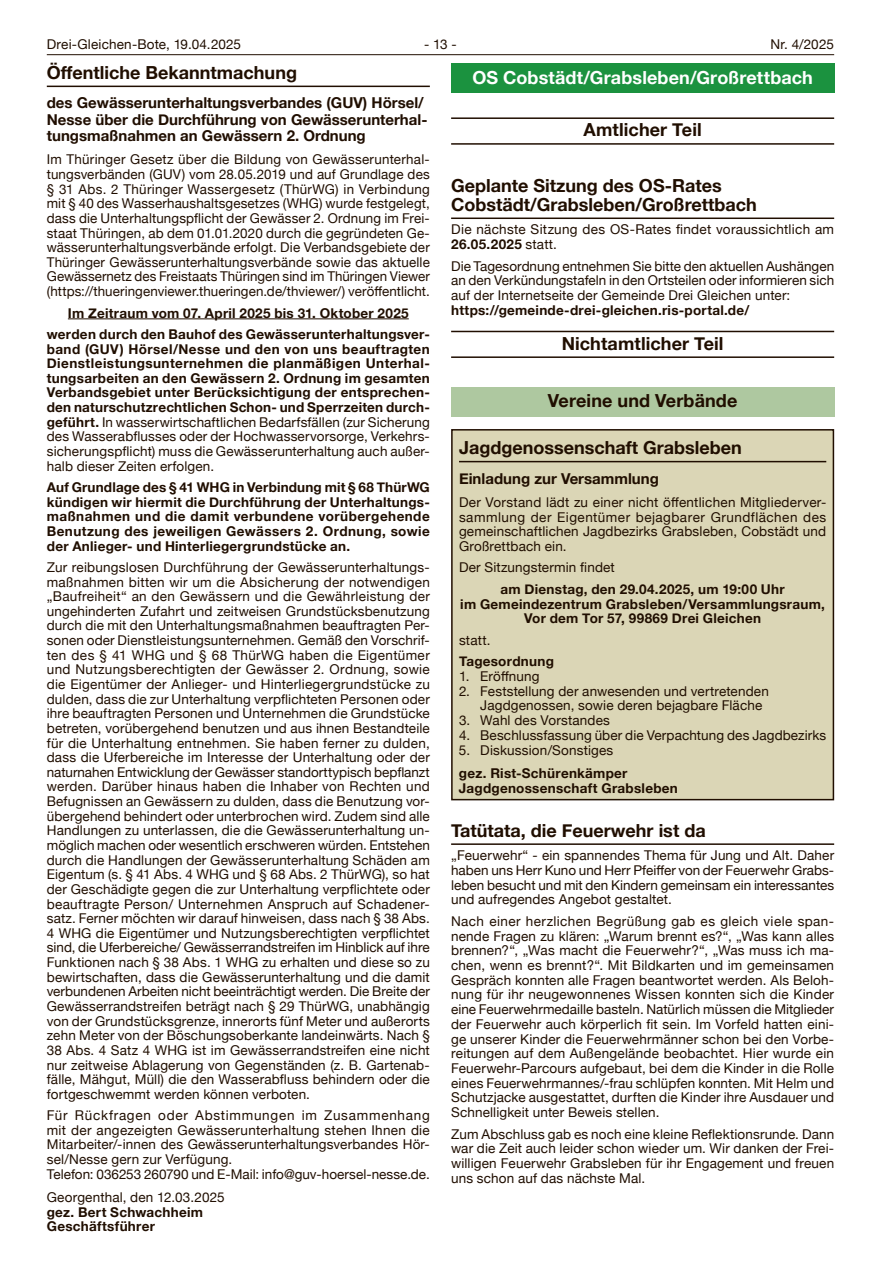
<style>
.page{position:relative;width:881px;height:1263px;background:#fff}
.page>*{position:absolute;margin:0;border:0;box-sizing:border-box;transform-origin:0 0}
.t1{font:700 18px/19.6px "Helvetica Neue";color:#200e00}
.t2{font:700 18px "Helvetica Neue";letter-spacing:.005em;color:#fff}
.t3{font:700 15px/16.5px "Helvetica Neue";color:#200e00}
.t4{font:13.5px/14.7px "Helvetica Neue";letter-spacing:.01em;color:#200e00;text-align:justify}
.t5{font:700 13.5px/14.7px "Helvetica Neue";letter-spacing:.02em;color:#200e00;text-align:center}
.s1{font-weight:400}
.s2{font-weight:700}
</style>
<div class="page">
<hr style="left:47px;top:54px;width:786px;height:1px;background:#200e00">
<div style="left:451px;top:63px;width:382px;height:30px;background:#1b923f"></div>
<hr style="left:451px;top:143px;width:382px;height:2px;background:#200e00">
<hr style="left:451px;top:117px;width:382px;height:2px;background:#200e00">
<hr style="left:451px;top:218px;width:382px;height:1px;background:#200e00">
<hr style="left:451px;top:356px;width:382px;height:2px;background:#200e00">
<hr style="left:451px;top:331px;width:382px;height:1px;background:#200e00">
<div style="left:451px;top:387px;width:382px;height:30px;background:#aec8a0"></div>
<hr style="left:451px;top:843px;width:382px;height:2px;background:#200e00">
<div style="left:451px;top:430px;width:382px;height:370px;background:#dbd6b6"></div>
<hr style="left:459px;top:461px;width:367px;height:1px;background:#200e00">
<div style="left:451px;top:429px;width:382px;height:371px;border:2px solid #200e00"></div>
<hr style="left:47px;top:86px;width:382px;height:1px;background:#200e00">
<hr style="left:68px;top:318px;width:340px;height:1px;background:#200e00">
<p class="t4" style="left:47px;top:38px;width:196px">Drei-Gleichen-Bote, 19.04.2025</p>
<p class="t4" style="left:424px;top:38px;width:34px">- 13 -</p>
<p class="t4" style="left:770px;top:38px;width:65px">Nr. 4/2025</p>
<h1 class="t2" style="left:472px;top:64px;width:342px">OS Cobstädt/Grabsleben/Großrettbach</h1>
<h1 class="t1" style="left:583px;top:121px;width:119px">Amtlicher Teil</h1>
<h1 class="t1" style="left:47px;top:63px;width:251px">Öffentliche Bekanntmachung</h1>
<p class="t3" style="left:47px;top:95px;width:382px">des Gewässerunterhaltungsverbandes (GUV) Hörsel/<br>Nesse über die Durchführung von Gewässerunterhal&shy;tungsmaßnahmen an Gewässern 2. Ordnung</p>
<p class="t4" style="left:47px;top:153px;width:384px">Im Thüringer Gesetz über die Bildung von Gewässerunterhal&shy;tungsverbänden (GUV) vom 28.05.2019 und auf Grundlage des § 31 Abs. 2 Thüringer Wassergesetz (ThürWG) in Verbindung mit § 40 des Wasserhaushaltsgesetzes (WHG) wurde festgelegt, dass die Unterhaltungspflicht der Gewässer 2. Ordnung im Frei&shy;staat Thüringen, ab dem 01.01.2020 durch die gegründeten Ge&shy;wässerunterhaltungsverbände erfolgt. Die Verbandsgebiete der Thüringer Gewässerunterhaltungsverbände sowie das aktuelle Gewässernetz des Freistaats Thüringen sind im Thüringen Viewer (https://thueringenviewer.thueringen.de/thviewer/) veröffentlicht.</p>
<p class="t5" style="left:47px;top:302px;width:384px;line-height:21.5px">Im Zeitraum vom 07. April 2025 bis 31. Oktober 2025 werden durch den Bauhof des Gewässerunterhaltungsver-</p>
<p class="t5" style="left:47px;top:342px;width:384px;text-align:justify">band (GUV) Hörsel/Nesse und den von uns beauftragten Dienstleistungsunternehmen die planmäßigen Unterhal&shy;tungsarbeiten an den Gewässern 2. Ordnung im gesamten Verbandsgebiet unter Berücksichtigung der entsprechen&shy;den naturschutzrechtlichen Schon- und Sperrzeiten durch&shy;geführt. <span class="s1">In wasserwirtschaftlichen Bedarfsfällen (zur Sicherung des Wasserabflusses oder der Hochwasservorsorge, Verkehrs&shy;sicherungspflicht) muss die Gewässerunterhaltung auch außer&shy;halb dieser Zeiten erfolgen.</span></p>
<p class="t5" style="left:47px;top:480px;width:384px;text-align:justify">Auf Grundlage des § 41 WHG in Verbindung mit § 68 ThürWG kündigen wir hiermit die Durchführung der Unterhaltungs&shy;maßnahmen und die damit verbundene vorübergehende Benutzung des jeweiligen Gewässers 2. Ordnung, sowie der Anlieger- und Hinterliegergrundstücke an.</p>
<p class="t4" style="left:47px;top:560px;width:384px">Zur reibungslosen Durchführung der Gewässerunterhaltungs&shy;maßnahmen bitten wir um die Absicherung der notwendigen „Baufreiheit“ an den Gewässern und die Gewährleistung der ungehinderten Zufahrt und zeitweisen Grundstücksbenutzung durch die mit den Unterhaltungsmaßnahmen beauftragten Per&shy;sonen oder Dienstleistungsunternehmen. Gemäß den Vorschrif&shy;ten des § 41 WHG und § 68 ThürWG haben die Eigentümer und Nutzungsberechtigten der Gewässer 2. Ordnung, sowie die Eigentümer der Anlieger- und Hinterliegergrundstücke zu dulden, dass die zur Unterhaltung verpflichteten Personen oder ihre beauftragten Personen und Unternehmen die Grundstücke betreten, vorübergehend benutzen und aus ihnen Bestandteile für die Unterhaltung entnehmen. Sie haben ferner zu dulden, dass die Uferbereiche im Interesse der Unterhaltung oder der naturnahen Entwicklung der Gewässer standorttypisch bepflanzt werden. Darüber hinaus haben die Inhaber von Rechten und Befugnissen an Gewässern zu dulden, dass die Benutzung vor&shy;übergehend behindert oder unterbrochen wird. Zudem sind alle Handlungen zu unterlassen, die die Gewässerunterhaltung un&shy;möglich machen oder wesentlich erschweren würden. Entstehen durch die Handlungen der Gewässerunterhaltung Schäden am Eigentum (s. § 41 Abs. 4 WHG und § 68 Abs. 2 ThürWG), so hat der Geschädigte gegen die zur Unterhaltung verpflichtete oder beauftragte Person/ Unternehmen Anspruch auf Schadener&shy;satz. Ferner möchten wir darauf hinweisen, dass nach § 38 Abs.<br>4 WHG die Eigentümer und Nutzungsberechtigten verpflichtet sind, die Uferbereiche/ Gewässerrandstreifen im Hinblick auf ihre Funktionen nach § 38 Abs. 1 WHG zu erhalten und diese so zu bewirtschaften, dass die Gewässerunterhaltung und die damit verbundenen Arbeiten nicht beeinträchtigt werden. Die Breite der Gewässerrandstreifen beträgt nach § 29 ThürWG, unabhängig von der Grundstücksgrenze, innerorts fünf Meter und außerorts zehn Meter von der Böschungsoberkante landeinwärts. Nach § 38 Abs. 4 Satz 4 WHG ist im Gewässerrandstreifen eine nicht nur zeitweise Ablagerung von Gegenständen (z. B. Gartenab&shy;fälle, Mähgut, Müll) die den Wasserabfluss behindern oder die fortgeschwemmt werden können verboten.</p>
<p class="t4" style="left:47px;top:1109px;width:384px;text-align:left">Für Rückfragen oder Abstimmungen im Zusammenhang mit der angezeigten Gewässerunterhaltung stehen Ihnen die Mitarbeiter/-innen des Gewässerunterhaltungsverbandes Hör&shy;sel/Nesse gern zur Verfügung.<br>Telefon: 036253 260790 und E-Mail: info@guv-hoersel-nesse.de.</p>
<p class="t4" style="left:47px;top:1190px;width:179px">Georgenthal, den 12.03.2025</p>
<p class="t5" style="left:47px;top:1205px;width:157px;text-align:left">gez. Bert Schwachheim<br>Geschäftsführer</p>
<h1 class="t1" style="left:451px;top:176px;width:307px">Geplante Sitzung des OS-Rates<br>Cobstädt/Grabsleben/Großrettbach</h1>
<p class="t4" style="left:451px;top:223px;width:384px">Die nächste Sitzung des OS-Rates findet voraussichtlich am<br><span class="s2">26.05.2025</span> statt.</p>
<p class="t4" style="left:451px;top:259px;width:384px">Die Tagesordnung entnehmen Sie bitte den aktuellen Aushängen an den Verkündungstafeln in den Ortsteilen oder informieren sich auf der Internetseite der Gemeinde Drei Gleichen unter:</p>
<p class="t5" style="left:451px;top:303px;width:299px">https://gemeinde-drei-gleichen.ris-portal.de/</p>
<h1 class="t1" style="left:561px;top:334px;width:163px">Nichtamtlicher Teil</h1>
<h1 class="t1" style="left:547px;top:392px;width:191px">Vereine und Verbände</h1>
<h1 class="t1" style="left:459px;top:439px;width:284px">Jagdgenossenschaft Grabsleben</h1>
<p class="t3" style="left:459px;top:470px;width:201px">Einladung zur Versammlung</p>
<p class="t4" style="left:459px;top:495px;width:368px">Der Vorstand lädt zu einer nicht öffentlichen Mitgliederver&shy;sammlung der Eigentümer bejagbarer Grundflächen des gemeinschaftlichen Jagdbezirks Grabsleben, Cobstädt und Großrettbach ein.</p>
<p class="t4" style="left:459px;top:561px;width:157px">Der Sitzungstermin findet</p>
<p class="t5" style="left:460px;top:582px;width:366px">am Dienstag, den 29.04.2025, um 19:00 Uhr<br>im Gemeindezentrum Grabsleben/Versammlungsraum,<br>Vor dem Tor 57, 99869 Drei Gleichen</p>
<p class="t4" style="left:459px;top:633px;width:33px">statt.</p>
<p class="t5" style="left:459px;top:654px;width:96px">Tagesordnung</p>
<p class="t4" style="left:459px;top:670px;width:82px">1. Eröffnung</p>
<p class="t4" style="left:480px;top:684px;width:290px;text-indent:-21px">2. Feststellung der anwesenden und vertretenden<br>Jagdgenossen, sowie deren bejagbare Fläche</p>
<p class="t4" style="left:459px;top:714px;width:152px">3. Wahl des Vorstandes</p>
<p class="t4" style="left:459px;top:728px;width:368px">4. Beschlussfassung über die Verpachtung des Jagdbezirks</p>
<p class="t4" style="left:459px;top:743px;width:156px">5. Diskussion/Sonstiges</p>
<p class="t5" style="left:459px;top:766px;width:220px;text-align:left">gez. Rist-Schürenkämper<br>Jagdgenossenschaft Grabsleben</p>
<h1 class="t1" style="left:451px;top:821px;width:256px">Tatütata, die Feuerwehr ist da</h1>
<p class="t4" style="left:451px;top:849px;width:384px">„Feuerwehr“ - ein spannendes Thema für Jung und Alt. Daher haben uns Herr Kuno und Herr Pfeiffer von der Feuerwehr Grabs&shy;leben besucht und mit den Kindern gemeinsam ein interessantes und aufregendes Angebot gestaltet.</p>
<p class="t4" style="left:451px;top:914px;width:384px">Nach einer herzlichen Begrüßung gab es gleich viele span&shy;nende Fragen zu klären: „Warum brennt es?“, „Was kann alles brennen?“, „Was macht die Feuerwehr?“, „Was muss ich ma&shy;chen, wenn es brennt?“. Mit Bildkarten und im gemeinsamen Gespräch konnten alle Fragen beantwortet werden. Als Beloh&shy;nung für ihr neugewonnenes Wissen konnten sich die Kinder eine Feuerwehrmedaille basteln. Natürlich müssen die Mitglieder der Feuerwehr auch körperlich fit sein. Im Vorfeld hatten eini&shy;ge unserer Kinder die Feuerwehrmänner schon bei den Vorbe&shy;reitungen auf dem Außengelände beobachtet. Hier wurde ein Feuerwehr-Parcours aufgebaut, bei dem die Kinder in die Rolle eines Feuerwehrmannes/-frau schlüpfen konnten. Mit Helm und Schutzjacke ausgestattet, durften die Kinder ihre Ausdauer und Schnelligkeit unter Beweis stellen.</p>
<p class="t4" style="left:451px;top:1127px;width:384px">Zum Abschluss gab es noch eine kleine Reflektionsrunde. Dann war die Zeit auch leider schon wieder um. Wir danken der Frei&shy;willigen Feuerwehr Grabsleben für ihr Engagement und freuen uns schon auf das nächste Mal.</p>
</div>
